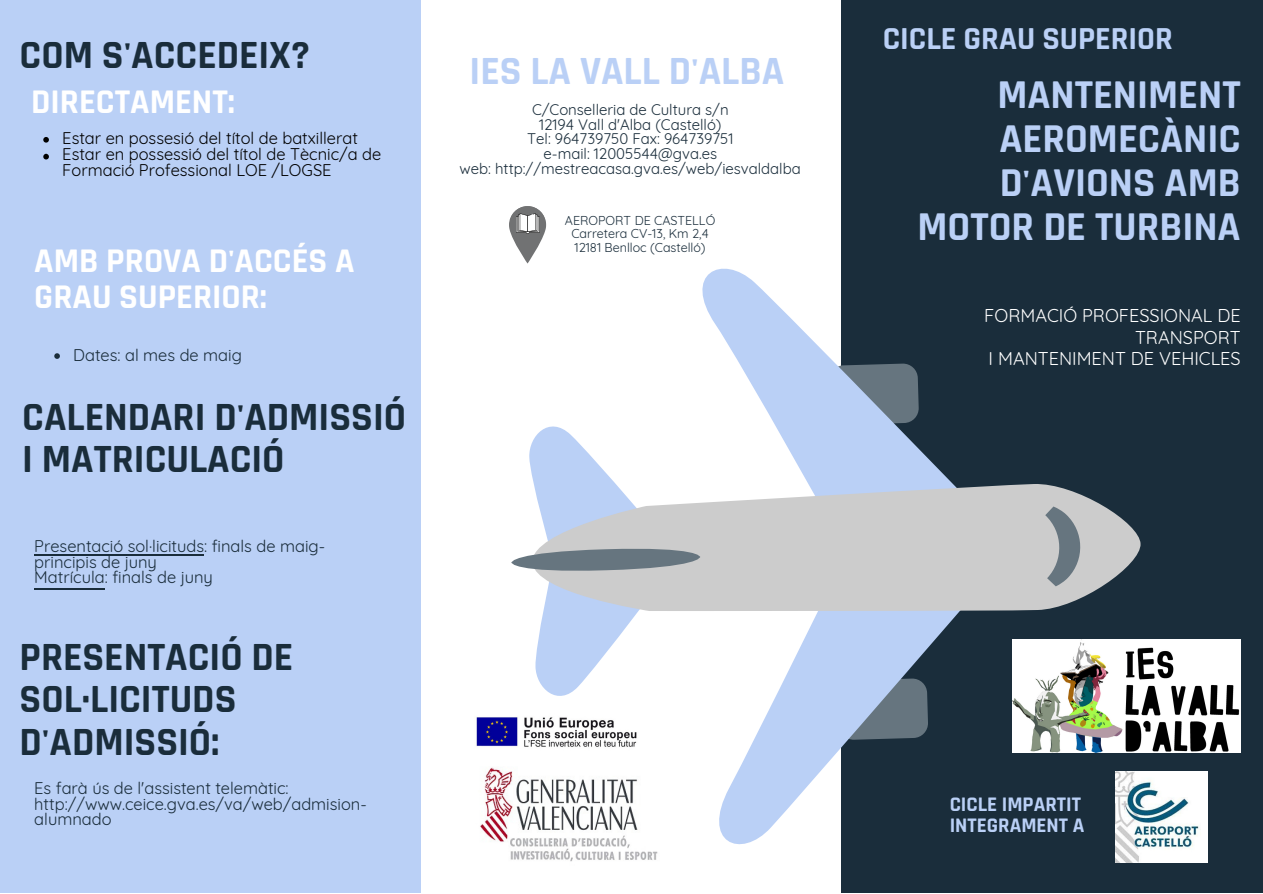
<style>
.page{position:relative;width:1263px;height:894px;background:#fff}
.page>*{position:absolute;margin:0;border:0;box-sizing:border-box;transform-origin:0 0}
.t1{font:700 41.4px/43.8px "Rajdhani";color:#bad0f6;text-align:right}
.t2{font:700 40.5px/42.8px "Rajdhani";color:#1a2d3b}
.t3{font:700 40.5px "Rajdhani";color:#bad0f6}
.t4{font:700 34.95px/36px "Rajdhani";color:#fff}
.t5{font:700 32.4px "Rajdhani";color:#bad0f6}
.t6{font:700 21px/21.3px "Rajdhani";color:#bad0f6}
.t7{font:18px/21.3px "Quicksand";color:#fff;text-align:right}
.t8{font:16.5px/15.8px "Quicksand";color:#1a2d3b}
.t9{font:16.5px/15.8px "Quicksand";color:#000}
.t10{font:15px "Quicksand";color:#1a2d3b}
.t11{font:12.6px/13.5px "Quicksand";color:#1a2d3b;text-align:center}
</style>
<div class="page">
<div style="left:837px;top:0;width:426px;height:893px;background:#1a2d3b"></div>
<div style="left:0;top:0;width:424px;height:893px;background:#bad0f6"></div>
<img style="left:476px;top:717px;width:53px;height:30px">
<img style="left:480px;top:767px;width:92px;height:95px">
<svg style="left:529px;top:252px;width:486px;height:608px"></svg>
<svg style="left:531px;top:482px;width:610px;height:129px;fill:#ccc"></svg>
<svg style="left:511px;top:506px;width:574px;height:80px;background:#c3c5c8"></svg>
<img style="left:1116px;top:771px;width:91px;height:91px">
<hr style="left:34px;top:554px;width:170px;height:2px;background:#1a2d3b">
<hr style="left:34px;top:588px;width:71px;height:1px;background:#1a2d3b">
<svg style="left:43px;top:137px;width:6px;height:5px"></svg>
<svg style="left:43px;top:154px;width:6px;height:5px"></svg>
<svg style="left:54px;top:353px;width:6px;height:6px"></svg>
<svg style="left:509px;top:206px;width:37px;height:57px"></svg>
<img style="left:1012px;top:639px;width:228px;height:113px">
<p class="t2" style="left:20px;top:34px;width:292px">COM S'ACCEDEIX?</p>
<p class="t4" style="left:31px;top:85px;width:205px">DIRECTAMENT:</p>
<p class="t9" style="left:62px;top:130px;width:320px">Estar en possesió del títol de batxillerat<br>Estar en possessió del títol de Tècnic/a de<br>Formació Professional LOE /LOGSE</p>
<p class="t4" style="left:34px;top:243px;width:322px">AMB PROVA D'ACCÉS A<br>GRAU SUPERIOR:</p>
<p class="t8" style="left:73px;top:346px;width:170px">Dates: al mes de maig</p>
<p class="t2" style="left:22px;top:397px;width:385px;line-height:41.5px">CALENDARI D'ADMISSIÓ<br>I MATRICULACIÓ</p>
<p class="t8" style="left:34px;top:537px;width:292px">Presentació sol·licituds: finals de maig&shy;principis de juny</p>
<p class="t8" style="left:34px;top:569px;width:180px">Matrícula: finals de juny</p>
<p class="t2" style="left:20px;top:636px;width:275px">PRESENTACIÓ DE<br>SOL·LICITUDS<br>D'ADMISSIÓ:</p>
<p class="t8" style="left:34px;top:779px;width:334px">Es farà ús de l'assistent telemàtic: http://www.ceice.gva.es/va/web/admision&shy;alumnado</p>
<p class="t3" style="left:470px;top:46px;width:316px">IES LA VALL D'ALBA</p>
<p class="t10" style="left:532px;top:100px;width:198px">C/Conselleria de Cultura s/n</p>
<p class="t10" style="left:539px;top:115px;width:184px">12194 Vall d'Alba (Castelló)</p>
<p class="t10" style="left:527px;top:129px;width:208px">Tel: 964739750 Fax: 964739751</p>
<p class="t10" style="left:543px;top:144px;width:175px">e-mail: 12005544@gva.es</p>
<p class="t10" style="left:460px;top:158px;width:343px">web: http://mestreacasa.gva.es/web/iesvaldalba</p>
<p class="t11" style="left:565px;top:213px;width:152px">AEROPORT DE CASTELLÓ<br>Carretera CV-13, Km 2,4<br>12181 Benlloc (Castelló)</p>
<p class="t5" style="left:883px;top:19px;width:292px">CICLE GRAU SUPERIOR</p>
<p class="t1" style="left:917px;top:74px;width:325px">MANTENIMENT<br>AEROMECÀNIC<br>D'AVIONS AMB<br>MOTOR DE TURBINA</p>
<p class="t7" style="left:984px;top:305px;width:258px">FORMACIÓ PROFESSIONAL DE<br>TRANSPORT</p>
<p class="t7" style="left:989px;top:347px;width:254px">I MANTENIMENT DE VEHICLES</p>
<p class="t6" style="left:950px;top:793px;width:136px">CICLE IMPARTIT<br>INTEGRAMENT A</p>
</div>
